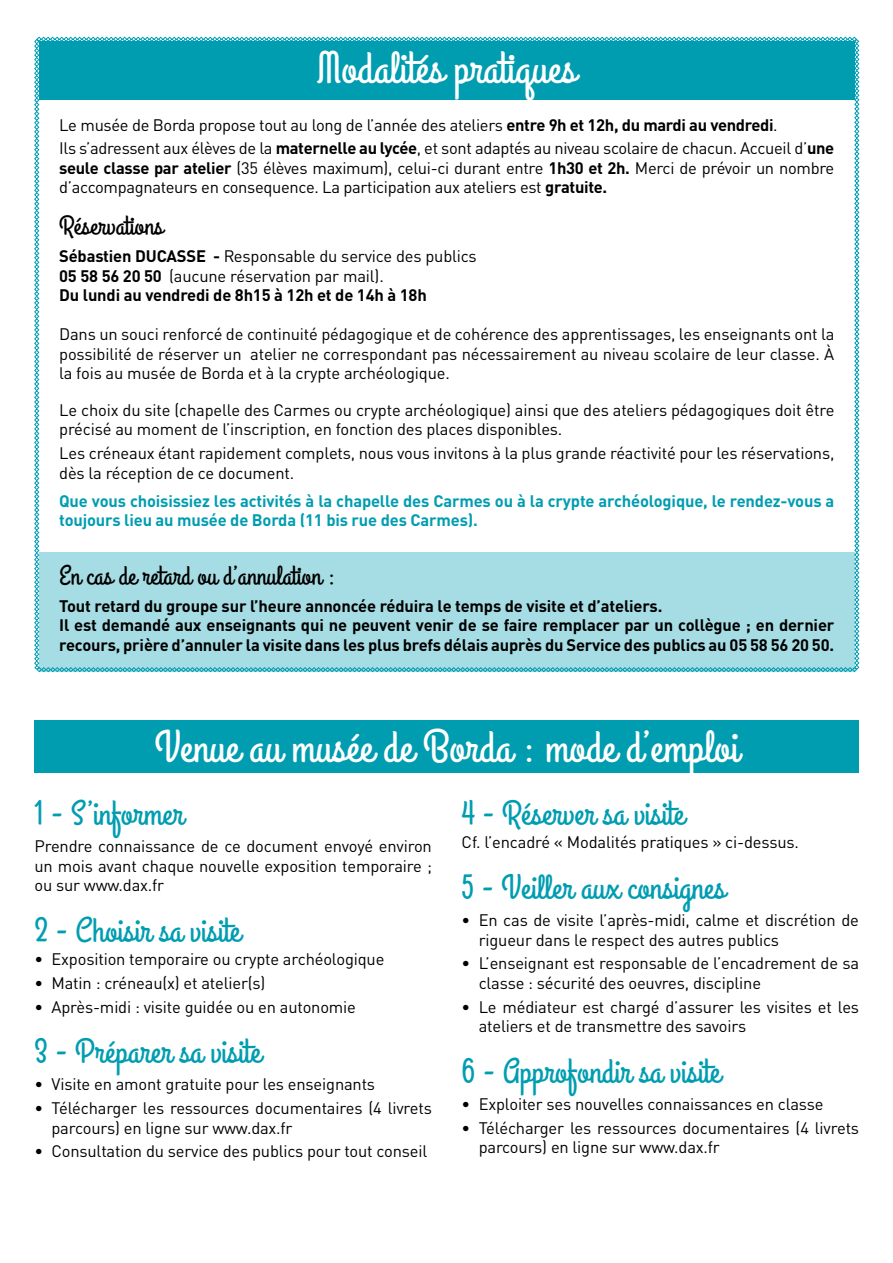
<style>
.page{position:relative;width:893px;height:1263px;background:#fff}
.page>*{position:absolute;margin:0;border:0;box-sizing:border-box;transform-origin:0 0}
.t1{font:45px "Grand Hotel";color:#fff}
.t2{font:34.5px "Grand Hotel";color:#009db1}
.t3{font:27px "Grand Hotel";color:#000}
.t4{font:16.5px/19.5px "DINOT";letter-spacing:-.01em;color:#000}
.t5{font:700 16.5px/19.5px "DINOT";letter-spacing:-.01em;color:#000}
.t6{font:700 16.5px/19.5px "DINOT";letter-spacing:-.01em;color:#009db1}
.s1{font-weight:700}
.s2{font-weight:400}
</style>
<div class="page">
<div style="left:34px;top:720px;width:825px;height:52px;background:#009db1"></div>
<svg style="left:34px;top:37px;width:825px;height:635px"></svg>
<h1 class="t1" style="left:317px;top:40px;width:261px">Modalités pratiques</h1>
<p class="t4" style="left:59px;top:112px;width:777px;line-height:23.7px">Le musée de Borda propose tout au long de l’année des ateliers <span class="s1">entre 9h et 12h, du mardi au vendredi</span>.<br>Ils s’adressent aux élèves de la <span class="s1">maternelle au lycée</span>, et sont adaptés au niveau scolaire de chacun. Accueil d’<span class="s1">une</span></p>
<p class="t4" style="left:59px;top:158px;width:777px"><span class="s1">seule classe par atelier</span> (35 élèves maximum), celui-ci durant entre <span class="s1">1h30 et 2h.</span> Merci de prévoir un nombre d’accompagnateurs en consequence. La participation aux ateliers est <span class="s1">gratuite.</span></p>
<h3 class="t3" style="left:59px;top:209px;width:105px">Réservations</h3>
<p class="t5" style="left:59px;top:246px;width:419px">Sébastien DUCASSE - <span class="s2">Responsable du service des publics<br></span>05 58 56 20 50 <span class="s2">(aucune réservation par mail).<br></span>Du lundi au vendredi de 8h15 à 12h et de 14h à 18h</p>
<p class="t4" style="left:59px;top:324px;width:777px;text-align:justify">Dans un souci renforcé de continuité pédagogique et de cohérence des apprentissages, les enseignants ont la possibilité de réserver un atelier ne correspondant pas nécessairement au niveau scolaire de leur classe. À la fois au musée de Borda et à la crypte archéologique.</p>
<p class="t4" style="left:59px;top:400px;width:777px">Le choix du site (chapelle des Carmes ou crypte archéologique) ainsi que des ateliers pédagogiques doit être précisé au moment de l’inscription, en fonction des places disponibles.</p>
<p class="t4" style="left:59px;top:443px;width:777px">Les créneaux étant rapidement complets, nous vous invitons à la plus grande réactivité pour les réservations, dès la réception de ce document.</p>
<p class="t6" style="left:59px;top:490px;width:777px">Que vous choisissiez les activités à la chapelle des Carmes ou à la crypte archéologique, le rendez-vous a toujours lieu au musée de Borda (11 bis rue des Carmes).</p>
<h3 class="t3" style="left:59px;top:558px;width:278px">En cas de retard ou d’annulation :</h3>
<p class="t5" style="left:59px;top:596px;width:777px">Tout retard du groupe sur l’heure annoncée réduira le temps de visite et d’ateliers.<br>Il est demandé aux enseignants qui ne peuvent venir de se faire remplacer par un collègue ; en dernier recours, prière d’annuler la visite dans les plus brefs délais auprès du Service des publics au 05 58 56 20 50.</p>
<h1 class="t1" style="left:155px;top:719px;width:586px">Venue au musée de Borda : mode d’emploi</h1>
<h2 class="t2" style="left:34px;top:792px;width:151px">1 - S’informer</h2>
<p class="t4" style="left:34px;top:836px;width:399px;text-align:justify">Prendre connaissance de ce document envoyé environ un mois avant chaque nouvelle exposition temporaire ; ou sur www.dax.fr</p>
<h2 class="t2" style="left:34px;top:908px;width:208px">2 - Choisir sa visite</h2>
<p class="t4" style="left:34px;top:949px;width:351px">• Exposition temporaire ou crypte archéologique</p>
<p class="t4" style="left:34px;top:973px;width:233px">• Matin : créneau(x) et atelier(s)</p>
<p class="t4" style="left:34px;top:996px;width:323px">• Après-midi : visite guidée ou en autonomie</p>
<h2 class="t2" style="left:34px;top:1030px;width:228px">3 - Préparer sa visite</h2>
<p class="t4" style="left:34px;top:1074px;width:342px">• Visite en amont gratuite pour les enseignants</p>
<p class="t4" style="left:51px;top:1098px;width:382px;text-indent:-17px">• Télécharger les ressources documentaires (4 livrets parcours) en ligne sur www.dax.fr</p>
<p class="t4" style="left:34px;top:1141px;width:394px">• Consultation du service des publics pour tout conseil</p>
<h2 class="t2" style="left:462px;top:792px;width:224px">4 - Réserver sa visite</h2>
<p class="t4" style="left:462px;top:832px;width:339px">Cf. l’encadré « Modalités pratiques » ci-dessus.</p>
<h2 class="t2" style="left:462px;top:865px;width:265px">5 - Veiller aux consignes</h2>
<p class="t4" style="left:479px;top:910px;width:382px;text-indent:-17px">• En cas de visite l’après-midi, calme et discrétion de rigueur dans le respect des autres publics</p>
<p class="t4" style="left:479px;top:953px;width:382px;text-indent:-17px">• L’enseignant est responsable de l’encadrement de sa classe : sécurité des oeuvres, discipline</p>
<p class="t4" style="left:479px;top:996px;width:382px;text-indent:-17px">• Le médiateur est chargé d’assurer les visites et les ateliers et de transmettre des savoirs</p>
<h2 class="t2" style="left:462px;top:1049px;width:260px">6 - Approfondir sa visite</h2>
<p class="t4" style="left:462px;top:1094px;width:363px">• Exploiter ses nouvelles connaissances en classe</p>
<p class="t4" style="left:479px;top:1118px;width:382px;text-indent:-17px">• Télécharger les ressources documentaires (4 livrets parcours) en ligne sur www.dax.fr</p>
</div>
